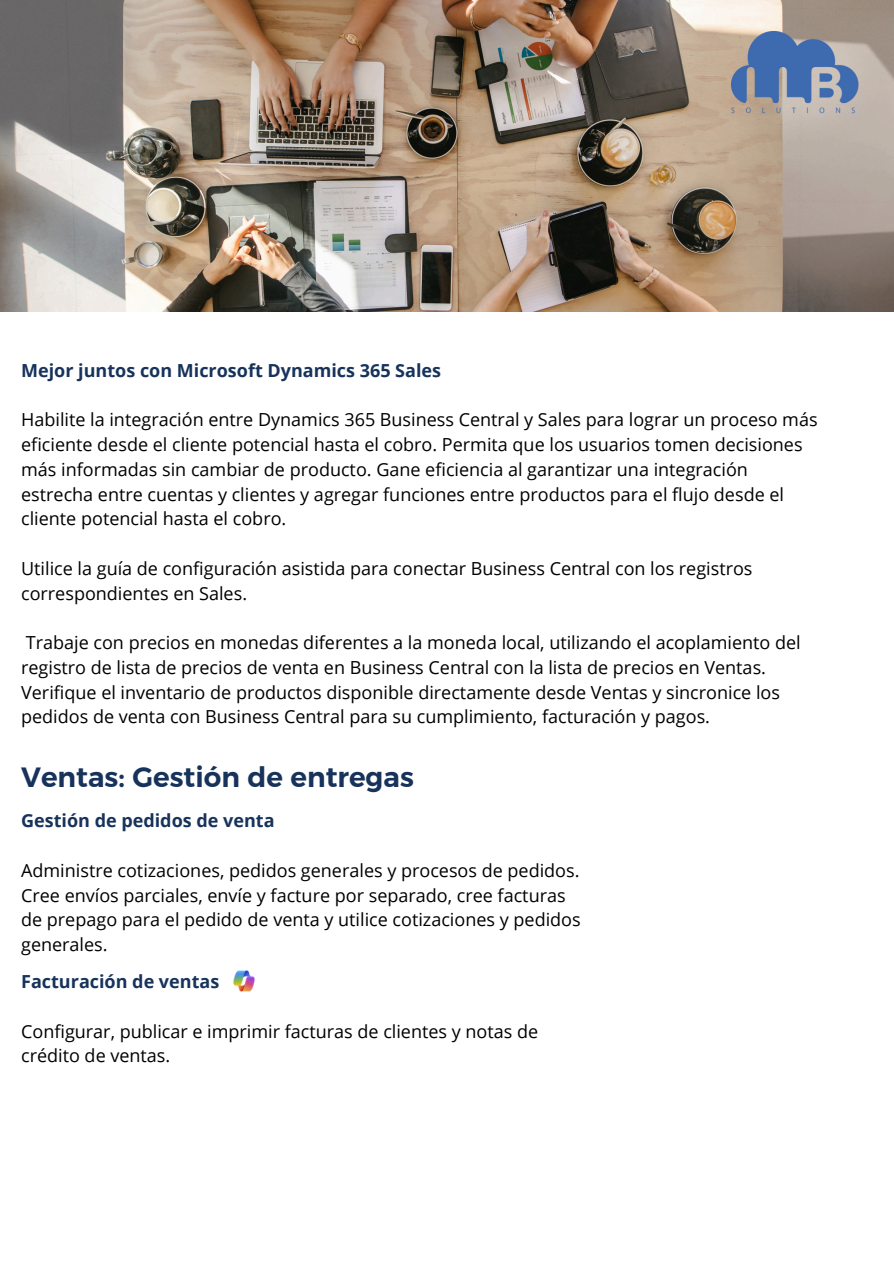
<style>
.page{position:relative;width:894px;height:1264px;background:#fff}
.page>*{position:absolute;margin:0;border:0;box-sizing:border-box;transform-origin:0 0}
.t1{font:700 27.75px "Kief Montaser Semi";color:#17335b}
.t2{font:18px/24.8px "Open Sans";color:#000}
.t3{font:700 18px "Open Sans";color:#17335b}
</style>
<div class="page">
<img style="left:0;top:0;width:893px;height:311px">
<img style="left:233px;top:970px;width:22px;height:21px">
<img style="left:731px;top:32px;width:134px;height:82px">
<p class="t3" style="left:21px;top:357px;width:421px">Mejor juntos con Microsoft Dynamics 365 Sales</p>
<h2 class="t2" style="left:21px;top:407px;width:797px">Habilite la integración entre Dynamics 365 Business Central y Sales para lograr un proceso más eficiente desde el cliente potencial hasta el cobro. Permita que los usuarios tomen decisiones más informadas sin cambiar de producto. Gane eficiencia al garantizar una integración estrecha entre cuentas y clientes y agregar funciones entre productos para el flujo desde el cliente potencial hasta el cobro.</h2>
<p class="t2" style="left:21px;top:555px;width:732px">Utilice la guía de configuración asistida para conectar Business Central con los registros correspondientes en Sales.</p>
<p class="t2" style="left:21px;top:629px;width:780px">Trabaje con precios en monedas diferentes a la moneda local, utilizando el acoplamiento del registro de lista de precios de venta en Business Central con la lista de precios en Ventas.<br>Verifique el inventario de productos disponible directamente desde Ventas y sincronice los pedidos de venta con Business Central para su cumplimiento, facturación y pagos.</p>
<p class="t1" style="left:21px;top:760px;width:394px">Ventas: Gestión de entregas</p>
<h1 class="t3" style="left:21px;top:808px;width:255px">Gestión de pedidos de venta</h1>
<h2 class="t2" style="left:21px;top:857px;width:561px">Administre cotizaciones, pedidos generales y procesos de pedidos.<br>Cree envíos parciales, envíe y facture por separado, cree facturas de prepago para el pedido de venta y utilice cotizaciones y pedidos generales.</h2>
<p class="t3" style="left:21px;top:968px;width:199px">Facturación de ventas</p>
<h2 class="t2" style="left:21px;top:1018px;width:518px">Configurar, publicar e imprimir facturas de clientes y notas de crédito de ventas.</h2>
</div>
